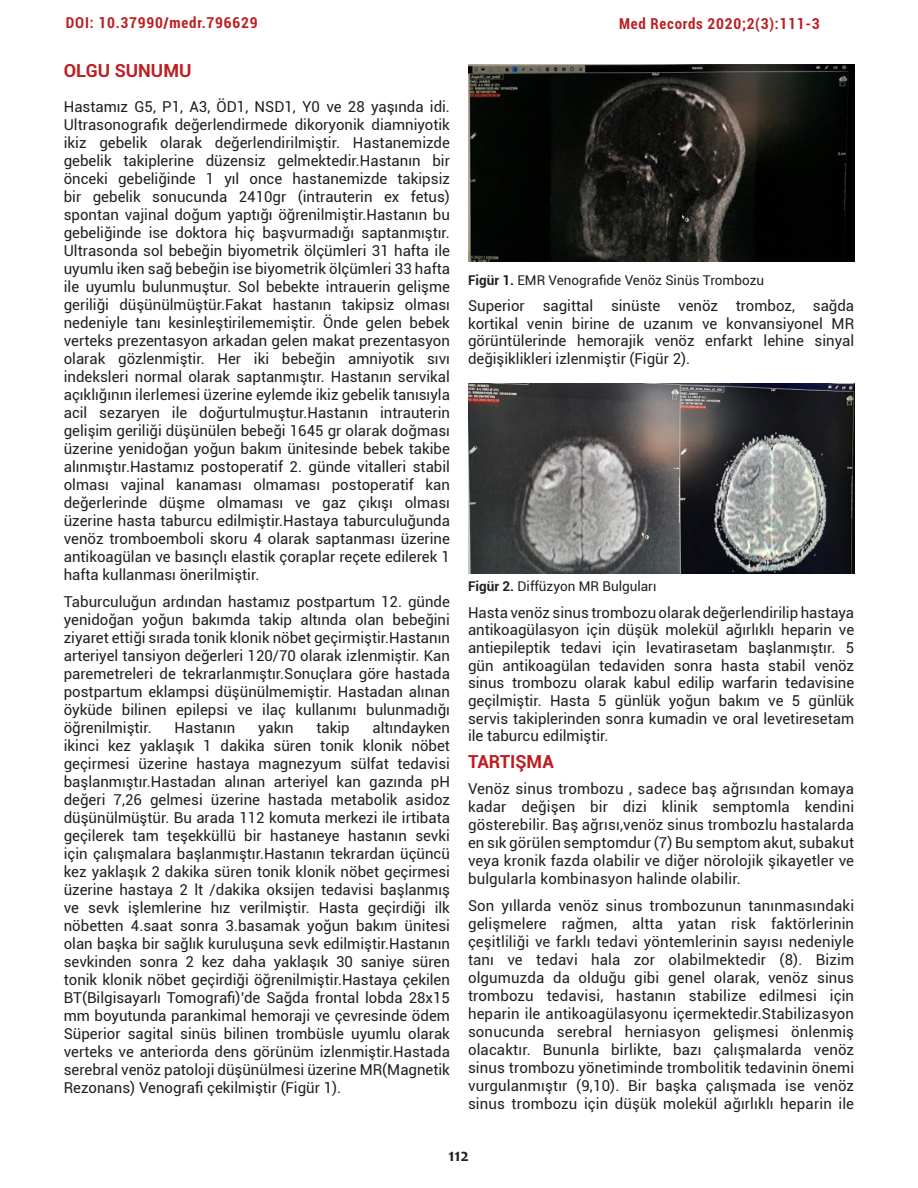
<style>
.page{position:relative;width:918px;height:1188px;background:#fff}
.page>*{position:absolute;margin:0;border:0;box-sizing:border-box;transform-origin:0 0}
.yan_başlık{font:700 18px "Roboto";color:#bd1e22}
.t1{font:700 18px "Candara";color:#231f20}
.t2{font:15px/18px "Roboto";color:#231f20;text-align:justify}
.t3{font:700 condensed 15px "Roboto";letter-spacing:.05em;color:#bd1e22}
.t4{font:13.5px "Roboto";color:#231f20}
.s1{font-weight:700}
</style>
<div class="page">
<img style="left:468px;top:65px;width:386px;height:196px">
<img style="left:468px;top:384px;width:386px;height:190px">
<p class="t3" style="left:66px;top:12px;width:193px">DOI: 10.37990/medr.796629</p>
<p class="t3" style="left:619px;top:13px;width:202px">Med Records 2020;2(3):111-3</p>
<p class="yan_başlık" style="left:64px;top:58px;width:129px">OLGU SUNUMU</p>
<p class="t2" style="left:64px;top:97px;width:388px">Hastamız G5, P1, A3, ÖD1, NSD1, Y0 ve 28 yaşında idi.<br>Ultrasonografik değerlendirmede dikoryonik diamniyotik ikiz gebelik olarak değerlendirilmiştir. Hastanemizde gebelik takiplerine düzensiz gelmektedir.Hastanın bir önceki gebeliğinde 1 yıl once hastanemizde takipsiz bir gebelik sonucunda 2410gr (intrauterin ex fetus) spontan vajinal doğum yaptığı öğrenilmiştir.Hastanın bu gebeliğinde ise doktora hiç başvurmadığı saptanmıştır.<br>Ultrasonda sol bebeğin biyometrik ölçümleri 31 hafta ile uyumlu iken sağ bebeğin ise biyometrik ölçümleri 33 hafta ile uyumlu bulunmuştur. Sol bebekte intrauerin gelişme geriliği düşünülmüştür.Fakat hastanın takipsiz olması nedeniyle tanı kesinleştirilememiştir. Önde gelen bebek verteks prezentasyon arkadan gelen makat prezentasyon olarak gözlenmiştir. Her iki bebeğin amniyotik sıvı indeksleri normal olarak saptanmıştır. Hastanın servikal açıklığının ilerlemesi üzerine eylemde ikiz gebelik tanısıyla acil sezaryen ile doğurtulmuştur.Hastanın intrauterin gelişim geriliği düşünülen bebeği 1645 gr olarak doğması üzerine yenidoğan yoğun bakım ünitesinde bebek takibe alınmıştır.Hastamız postoperatif 2. günde vitalleri stabil olması vajinal kanaması olmaması postoperatif kan değerlerinde düşme olmaması ve gaz çıkışı olması üzerine hasta taburcu edilmiştir.Hastaya taburculuğunda venöz tromboemboli skoru 4 olarak saptanması üzerine antikoagülan ve basınçlı elastik çoraplar reçete edilerek 1 hafta kullanması önerilmiştir.</p>
<p class="t2" style="left:64px;top:592px;width:388px">Taburculuğun ardından hastamız postpartum 12. günde yenidoğan yoğun bakımda takip altında olan bebeğini ziyaret ettiği sırada tonik klonik nöbet geçirmiştir.Hastanın arteriyel tansiyon değerleri 120/70 olarak izlenmiştir. Kan paremetreleri de tekrarlanmıştır.Sonuçlara göre hastada postpartum eklampsi düşünülmemiştir. Hastadan alınan öyküde bilinen epilepsi ve ilaç kullanımı bulunmadığı öğrenilmiştir.</p>
<p class="t4" style="left:468px;top:270px;width:298px"><span class="s1">Figür 1.</span> EMR Venografide Venöz Sinüs Trombozu</p>
<p class="t2" style="left:468px;top:296px;width:388px">Superior sagittal sinüste venöz tromboz, sağda kortikal venin birine de uzanım ve konvansiyonel MR görüntülerinde hemorajik venöz enfarkt lehine sinyal değişiklikleri izlenmiştir (Figür 2).</p>
<p class="t4" style="left:468px;top:577px;width:190px"><span class="s1">Figür 2.</span> Diffüzyon MR Bulguları</p>
<p class="t2" style="left:468px;top:603px;width:388px">Hasta venöz sinus trombozu olarak değerlendirilip hastaya antikoagülasyon için düşük molekül ağırlıklı heparin ve antiepileptik tedavi için levatirasetam başlanmıştır. 5 gün antikoagülan tedaviden sonra hasta stabil venöz sinus trombozu olarak kabul edilip warfarin tedavisine geçilmiştir. Hasta 5 günlük yoğun bakım ve 5 günlük servis takiplerinden sonra kumadin ve oral levetiresetam ile taburcu edilmiştir.</p>
<p class="yan_başlık" style="left:468px;top:749px;width:87px">TARTIŞMA</p>
<p class="t2" style="left:468px;top:780px;width:388px">Venöz sinus trombozu , sadece baş ağrısından komaya kadar değişen bir dizi klinik semptomla kendini gösterebilir. Baş ağrısı,venöz sinus trombozlu hastalarda en sık görülen semptomdur (7) Bu semptom akut, subakut veya kronik fazda olabilir ve diğer nörolojik şikayetler ve bulgularla kombinasyon halinde olabilir.</p>
<p class="t2" style="left:468px;top:896px;width:388px">Son yıllarda venöz sinus trombozunun tanınmasındaki gelişmelere rağmen, altta yatan risk faktörlerinin çeşitliliği ve farklı tedavi yöntemlerinin sayısı nedeniyle tanı ve tedavi hala zor olabilmektedir (8). Bizim olgumuzda da olduğu gibi genel olarak, venöz sinus trombozu tedavisi, hastanın stabilize edilmesi için heparin ile antikoagülasyonu içermektedir.Stabilizasyon sonucunda serebral herniasyon gelişmesi önlenmiş olacaktır. Bununla birlikte, bazı çalışmalarda venöz sinus trombozu yönetiminde trombolitik tedavinin önemi vurgulanmıştır (9,10). Bir başka çalışmada ise venöz sinus trombozu için düşük molekül ağırlıklı heparin ile</p>
<p class="t2" style="left:64px;top:718px;width:388px;text-indent:309px">altındayken ikinci kez yaklaşık 1 dakika süren tonik klonik nöbet geçirmesi üzerine hastaya magnezyum sülfat tedavisi başlanmıştır.Hastadan alınan arteriyel kan gazında pH değeri 7,26 gelmesi üzerine hastada metabolik asidoz düşünülmüştür. Bu arada 112 komuta merkezi ile irtibata geçilerek tam teşekküllü bir hastaneye hastanın sevki için çalışmalara başlanmıştır.Hastanın tekrardan üçüncü kez yaklaşık 2 dakika süren tonik klonik nöbet geçirmesi üzerine hastaya 2 lt /dakika oksijen tedavisi başlanmış ve sevk işlemlerine hız verilmiştir. Hasta geçirdiği ilk nöbetten 4.saat sonra 3.basamak yoğun bakım ünitesi olan başka bir sağlık kuruluşuna sevk edilmiştir.Hastanın sevkinden sonra 2 kez daha yaklaşık 30 saniye süren tonik klonik nöbet geçirdiği öğrenilmiştir.Hastaya çekilen BT(Bilgisayarlı Tomografi)’de Sağda frontal lobda 28x15 mm boyutunda parankimal hemoraji ve çevresinde ödem Süperior sagital sinüs bilinen trombüsle uyumlu olarak verteks ve anteriorda dens görünüm izlenmiştir.Hastada serebral venöz patoloji düşünülmesi üzerine MR(Magnetik Rezonans) Venografi çekilmiştir (Figür 1).</p>
<p class="t2" style="left:175px;top:718px;width:62px">Hastanın</p>
<p class="t2" style="left:258px;top:718px;width:37px">yakın</p>
<p class="t2" style="left:316px;top:718px;width:35px">takip</p>
<p class="t1" style="left:449px;top:1143px;width:22px">112</p>
</div>
